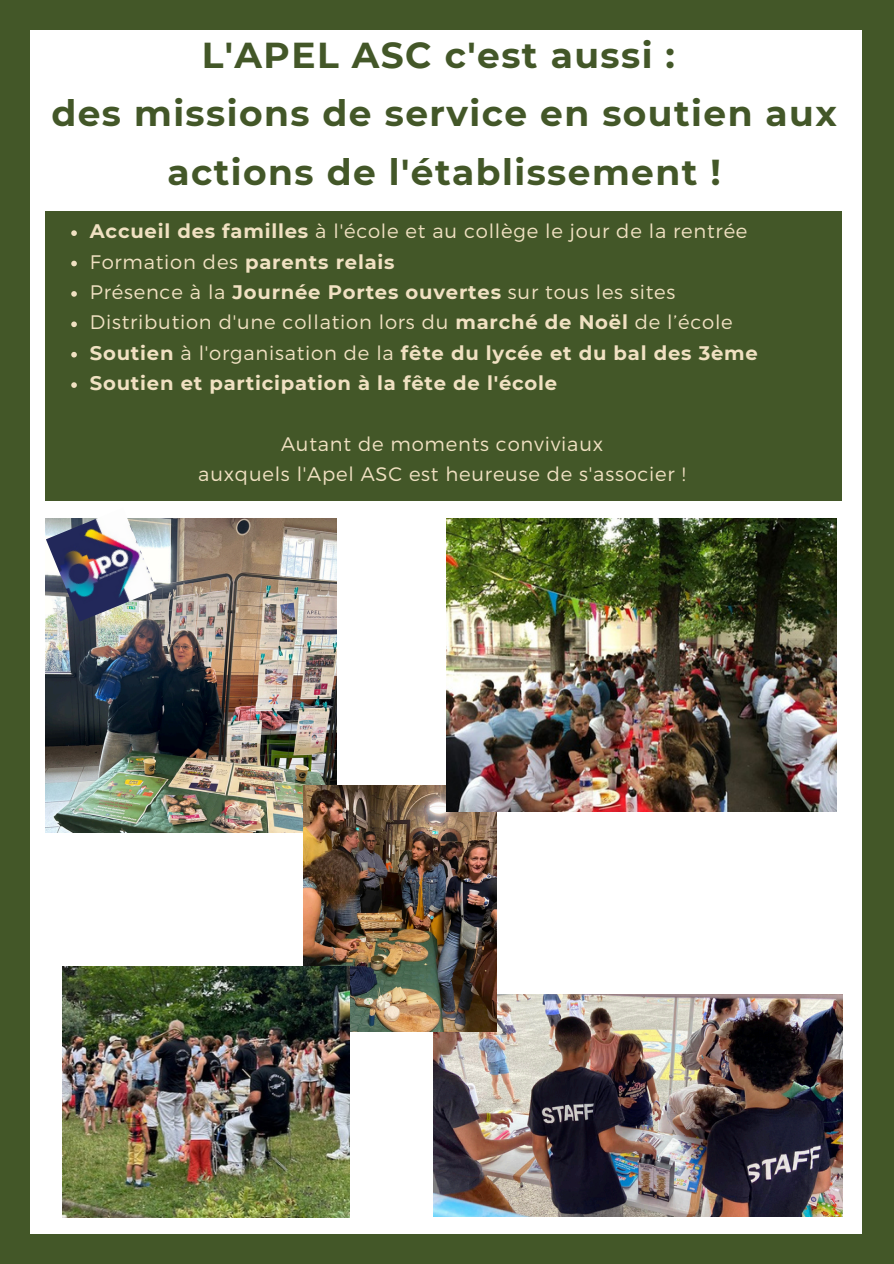
<style>
.page{position:relative;width:894px;height:1264px;background:#fff}
.page>*{position:absolute;margin:0;border:0;box-sizing:border-box;transform-origin:0 0}
.t1{font:700 36px/58.5px "Montserrat";letter-spacing:.04em;color:#435728;text-align:center}
.t2{font:300 19.5px "Montserrat";letter-spacing:.04em;color:#f0e1c2}
.t3{font:700 19.5px "Montserrat";letter-spacing:.04em;color:#f0e1c2}
.s1{font-weight:700}
.s2{font-weight:300}
</style>
<div class="page">
<div style="left:0;top:0;width:893px;height:1263px;background:#435728"></div>
<div style="left:31px;top:30px;width:830px;height:1203px;background:#fff"></div>
<div style="left:46px;top:212px;width:795px;height:289px;background:#435728"></div>
<img style="left:434px;top:994px;width:408px;height:222px">
<img style="left:46px;top:518px;width:290px;height:314px">
<img style="left:303px;top:785px;width:193px;height:246px">
<img style="left:46px;top:518px;width:111px;height:103px">
<img style="left:446px;top:518px;width:390px;height:293px">
<img style="left:62px;top:966px;width:287px;height:250px">
<svg style="left:71px;top:230px;width:6px;height:6px"></svg>
<svg style="left:71px;top:261px;width:6px;height:5px"></svg>
<svg style="left:71px;top:291px;width:6px;height:6px"></svg>
<svg style="left:71px;top:321px;width:6px;height:6px"></svg>
<svg style="left:71px;top:352px;width:6px;height:5px"></svg>
<svg style="left:71px;top:382px;width:6px;height:6px"></svg>
<p class="t1" style="left:51px;top:26px;width:786px">L'APEL ASC c'est aussi :<br>des missions de service en soutien aux actions de l'établissement !</p>
<p class="t2" style="left:90px;top:218px;width:659px"><span class="s1">Accueil des familles</span> à l'école et au collège le jour de la rentrée</p>
<h1 class="t3" style="left:90px;top:250px;width:306px"><span class="s2">Formation des</span> parents relais</h1>
<p class="t2" style="left:90px;top:279px;width:586px">Présence à la <span class="s1">Journée Portes ouvertes</span> sur tous les sites</p>
<p class="t2" style="left:90px;top:310px;width:644px">Distribution d'une collation lors du <span class="s1">marché de Noël</span> de l’école</p>
<p class="t3" style="left:90px;top:341px;width:669px">Soutien <span class="s2">à l'organisation de la</span> fête du lycée et du bal des 3ème</p>
<p class="t3" style="left:90px;top:371px;width:468px">Soutien et participation à la fête de l'école</p>
<p class="t2" style="left:281px;top:431px;width:323px">Autant de moments conviviaux</p>
<p class="t2" style="left:198px;top:461px;width:489px">auxquels l'Apel ASC est heureuse de s'associer !</p>
</div>
